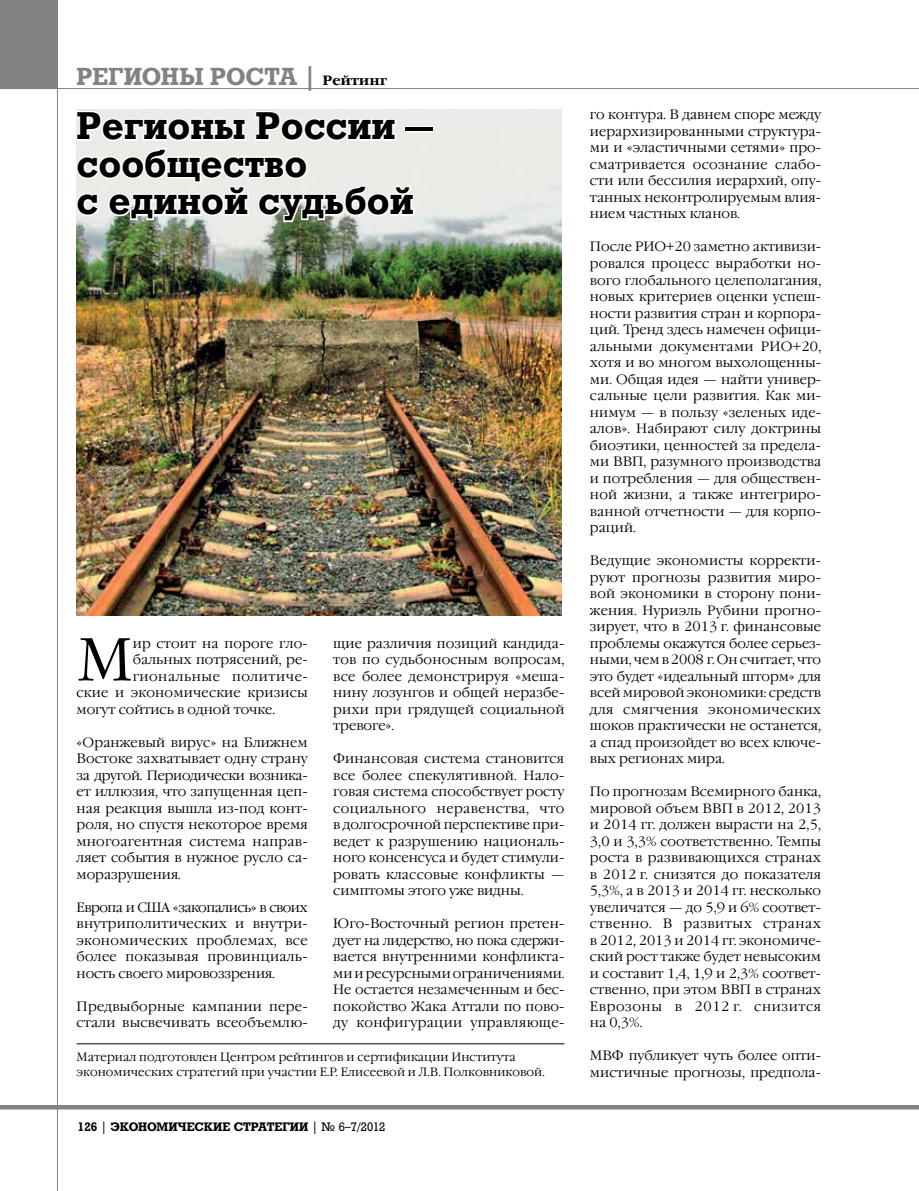
<style>
.page{position:relative;width:919px;height:1191px;background:#fff}
.page>*{position:absolute;margin:0;border:0;box-sizing:border-box;transform-origin:0 0}
.t1{font:300 60.6px "Garamond C";color:#000}
.t2{font:700 37.5px/37.5px "Rodeo";color:#000}
.t3{font:700 24px "Rodeo";color:#808284}
.t4{font:300 13.5px/16.5px "Garamond C";letter-spacing:.005em;color:#000;text-align:justify}
.t5{font:300 13.5px "Garamond C";letter-spacing:.04em;color:#000}
.t6{font:700 13.5px "Garamond C";color:#000}
.t7{font:300 12px/15px "Garamond C";letter-spacing:.005em;color:#000}
.t8{font:700 12px "Rodeo";color:#000}
.t9{font:12px "Rodeo";color:#000}
.s1{font-family:"Rodeo";font-size:24px;color:#808284}
.s2{font-weight:400}
.s3{font-weight:700}
</style>
<div class="page">
<div style="left:0;top:0;width:58px;height:89px;background:#808284"></div>
<hr style="left:57px;top:0;width:1px;height:1191px;background:#808284">
<hr style="left:0;top:88px;width:918px;height:1px;background:#808284">
<hr style="left:0;top:1105px;width:918px;height:4px;background:#808284">
<img style="left:77px;top:109px;width:484px;height:506px">
<hr style="left:77px;top:1043px;width:487px;height:1px;background:#000">
<div style="left:404px;top:126px;width:30px;height:7px;border:3px solid #fff"></div>
<svg style="left:76px;top:110px;width:340px;height:114px"></svg>
<h3 class="t3" style="left:77px;top:62px;width:87px">РЕГИОНЫ</h3>
<h3 class="t3" style="left:210px;top:62px;width:19px">РОСТА</h3>
<p class="t6" style="left:304px;top:73px;width:85px"><span class="s1">|</span> Рейтинг</p>
<h2 class="t2" style="left:77px;top:107px;width:357px">Регионы России – сообщество<br>с единой судьбой</h2>
<h1 class="t1" style="left:77px;top:626px;width:58px">М</h1>
<p class="t4" style="left:133px;top:635px;width:176px">ир стоит на пороге гло-</p>
<p class="t4" style="left:133px;top:652px;width:176px">бальных потрясений, ре-</p>
<p class="t5" style="left:133px;top:668px;width:175px">гиональные политиче-</p>
<p class="t4" style="left:77px;top:685px;width:233px">ские и экономические кризисы</p>
<p class="t4" style="left:77px;top:701px;width:200px">могут сойтись в одной точке.</p>
<p class="t4" style="left:77px;top:734px;width:233px">«Оранжевый вирус» на Ближнем Востоке захватывает одну страну за другой. Периодически возника&shy;ет иллюзия, что запущенная цеп&shy;ная реакция вышла из-под конт&shy;роля, но спустя некоторое время многоагентная система направ&shy;ляет события в нужное русло са&shy;моразрушения.</p>
<p class="t4" style="left:77px;top:899px;width:233px">Европа и США «закопались» в своих внутриполитических и внутри&shy;экономических проблемах, все более показывая провинциаль&shy;ность своего мировоззрения.</p>
<p class="t4" style="left:77px;top:998px;width:233px">Предвыборные кампании пере&shy;стали высвечивать всеобъемлю-</p>
<p class="t4" style="left:333px;top:635px;width:233px">щие различия позиций кандида&shy;тов по судьбоносным вопросам, все более демонстрируя «меша&shy;нину лозунгов и общей неразбе&shy;рихи при грядущей социальной тревоге».</p>
<p class="t4" style="left:333px;top:751px;width:233px">Финансовая система становится все более спекулятивной. Нало&shy;говая система способствует росту социального неравенства, что в долгосрочной перспективе при&shy;ведет к разрушению националь&shy;ного консенсуса и будет стимули&shy;ровать классовые конфликты — симптомы этого уже видны.</p>
<p class="t4" style="left:333px;top:916px;width:233px">Юго-Восточный регион претен&shy;дует на лидерство, но пока сдержи&shy;вается внутренними конфликта&shy;ми и ресурсными ограничениями.<br>Не остается незамеченным и бес&shy;покойство Жака Аттали по пово&shy;ду конфигурации управляюще-</p>
<p class="t7" style="left:77px;top:1050px;width:469px">Материал подготовлен Центром рейтингов и сертификации Института экономических стратегий при участии Е.Р. Елисеевой и Л.В. Полковниковой.</p>
<p class="t8" style="left:78px;top:1119px;width:44px">126 <span class="s2">|</span>ЭКОНОМ</p>
<p class="t8" style="left:168px;top:1119px;width:19px">ИЧЕСК</p>
<p class="t8" style="left:213px;top:1119px;width:30px">ИЕ СТРАТЕ</p>
<p class="t9" style="left:282px;top:1120px;width:104px"><span class="s3">ГИИ</span> | № 6–7/2012</p>
<p class="t4" style="left:590px;top:107px;width:233px">го контура. В давнем споре между иерархизированными структура&shy;ми и «эластичными сетями» про&shy;сматривается осознание слабо&shy;сти или бессилия иерархий, опу&shy;танных неконтролируемым влия&shy;нием частных кланов.</p>
<p class="t4" style="left:590px;top:239px;width:233px">После РИО+20 заметно активизи&shy;ровался процесс выработки но&shy;вого глобального целеполагания, новых критериев оценки успеш&shy;ности развития стран и корпора&shy;ций. Тренд здесь намечен офици&shy;альными документами РИО+20, хотя и во многом выхолощенны&shy;ми. Общая идея — найти универ&shy;сальные цели развития. Как ми&shy;нимум — в пользу «зеленых иде&shy;алов». Набирают силу доктрины биоэтики, ценностей за предела&shy;ми ВВП, разумного производства и по-требления — для обществен&shy;ной жизни, а также интегриро&shy;ванной отчетности — для корпо&shy;раций.</p>
<p class="t4" style="left:590px;top:553px;width:233px">Ведущие экономисты корректи&shy;руют прогнозы развития миро&shy;вой экономики в сторону пони&shy;жения. Нуриэль Рубини прогно&shy;зирует, что в 2013 г. финансовые проблемы окажутся более серьез&shy;ными, чем в 2008 г. Он считает, что это будет «идеальный шторм» для всей мировой экономики: средств для смягчения экономических шоков практически не останется, а спад произойдет во всех ключе&shy;вых регионах мира.</p>
<p class="t4" style="left:590px;top:784px;width:233px">По прогнозам Всемирного банка, мировой объем ВВП в 2012, 2013 и 2014 гг. должен вырасти на 2,5, 3,0 и 3,3% соответственно. Темпы роста в развивающихся странах в 2012 г. снизятся до показателя 5,3%, а в 2013 и 2014 гг. несколько увеличатся — до 5,9 и 6% соответ&shy;ственно. В развитых странах в 2012, 2013 и 2014 гг. экономиче&shy;ский рост также будет невысоким и составит 1,4, 1,9 и 2,3% соответ&shy;ст-венно, при этом ВВП в странах Еврозоны в 2012 г. снизится на 0,3%.</p>
<p class="t4" style="left:590px;top:1048px;width:233px">МВФ публикует чуть более опти&shy;мистичные прогнозы, предпола-</p>
</div>
